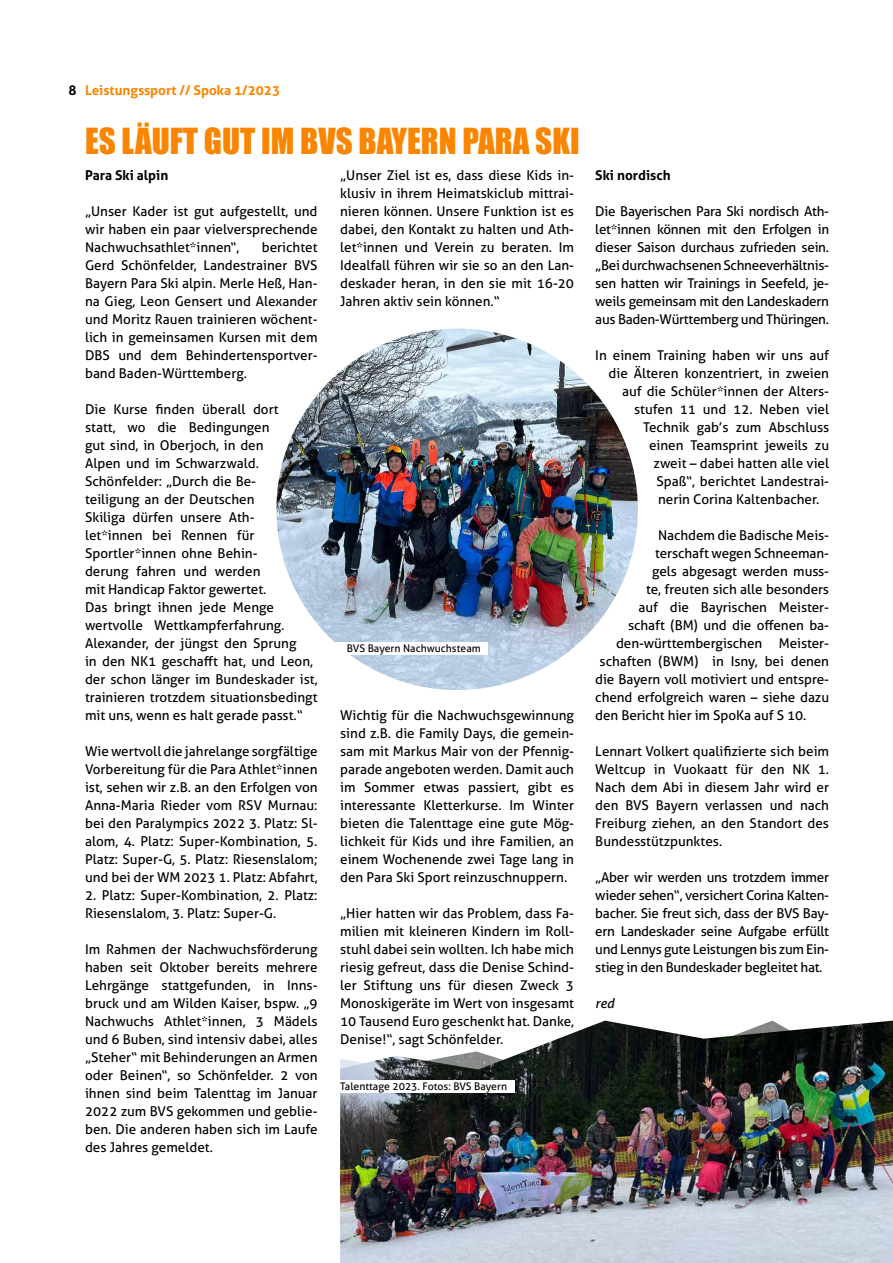
<style>
.page{position:relative;width:893px;height:1263px;background:#fff}
.page>*{position:absolute;margin:0;border:0;box-sizing:border-box;transform-origin:0 0}
.t1{font:33px "Impact";color:#fa8500}
.t2{font:13.5px/18px "Aller";color:#000;text-align:justify}
.t3{font:700 13.5px "Aller";color:#fa8500}
.t4{font:700 13.5px "Aller";color:#000}
.t5{font:italic 13.5px "Aller";color:#000}
.t6{font:10.5px "Aller";color:#000}
.s1{color:#000}
</style>
<div class="page">
<img style="left:340px;top:1020px;width:553px;height:243px">
<img style="left:276px;top:329px;width:362px;height:361px;border-radius:181px">
<div style="left:334px;top:642px;width:153px;height:13px;background:#fff"></div>
<div style="left:340px;top:1080px;width:174px;height:13px;background:#fff"></div>
<p class="t3" style="left:68px;top:82px;width:213px"><span class="s1">8</span> Leistungssport // Spoka 1/2023</p>
<h1 class="t1" style="left:85px;top:115px;width:496px">ES LÄUFT GUT IM BVS BAYERN PARA SKI</h1>
<p class="t2" style="left:340px;top:166px;width:235px">„Unser Ziel ist es, dass diese Kids in&shy;klusiv in ihrem Heimatskiclub mittrai&shy;nieren können. Unsere Funktion ist es dabei, den Kontakt zu halten und Ath&shy;let*innen und Verein zu beraten. Im Idealfall führen wir sie so an den Lan&shy;deskader heran, in den sie mit 16-20<br>Jahren aktiv sein können.“</p>
<p class="t4" style="left:85px;top:167px;width:85px">Para Ski alpin</p>
<p class="t2" style="left:85px;top:202px;width:234px">„Unser Kader ist gut aufgestellt, und wir haben ein paar vielversprechende Nachwuchsathlet*innen“,</p>
<p class="t2" style="left:85px;top:238px;width:234px;text-indent:177px">berichtet Gerd Schönfelder, Landestrainer BVS Bayern Para Ski alpin. Merle Heß, Han&shy;na Gieg, Leon Gensert und Alexander und Moritz Rauen trainieren wöchent&shy;lich in gemeinsamen Kursen mit dem DBS und dem Behindertensportver&shy;band Baden-Württemberg.</p>
<p class="t2" style="left:85px;top:400px;width:234px;text-align:left">Die Kurse finden überall dort<br>statt, wo die Bedingungen<br>gut sind, in Oberjoch, in den<br>Alpen und im Schwarzwald.<br>Schönfelder: „Durch die Be-<br>teiligung an der Deutschen<br>Skiliga dürfen unsere Ath-<br>let*innen bei Rennen für<br>Sportler*innen ohne Behin-<br>derung fahren und werden<br>mit Handicap Faktor gewertet.<br>Das bringt ihnen jede Menge wertvolle Wettkampferfahrung.<br>Alexander, der jüngst den Sprung<br>in den NK1 geschafft hat, und Leon, der schon länger im Bundeskader ist, trainieren trotzdem situationsbedingt mit uns, wenn es halt gerade passt.“</p>
<p class="t2" style="left:85px;top:742px;width:234px">Wie wertvoll die jahrelange sorgfältige Vorbereitung für die Para Athlet*innen ist, sehen wir z.B. an den Erfolgen von Anna-Maria Rieder vom RSV Murnau: bei den Paralympics 2022 3. Platz: Sl&shy;alom, 4. Platz: Super-Kombination, 5.<br>Platz: Super-G, 5. Platz: Riesenslalom; und bei der WM 2023 1. Platz: Abfahrt,</p>
<p class="t2" style="left:85px;top:886px;width:234px">2. Platz: Super-Kombination, 2. Platz:<br>Riesenslalom, 3. Platz: Super-G.</p>
<p class="t2" style="left:85px;top:940px;width:234px">Im Rahmen der Nachwuchsförderung haben seit Oktober bereits mehrere Lehrgänge stattgefunden, in Inns&shy;bruck und am Wilden Kaiser, bspw. „9<br>Nachwuchs Athlet*innen, 3 Mädels und 6 Buben, sind intensiv dabei, alles „Steher“ mit Behinderungen an Armen oder Beinen“, so Schönfelder. 2 von ihnen sind beim Talenttag im Januar 2022 zum BVS gekommen und geblie&shy;ben. Die anderen haben sich im Laufe des Jahres gemeldet.</p>
<p class="t6" style="left:347px;top:642px;width:135px">BVS Bayern Nachwuchsteam</p>
<p class="t2" style="left:340px;top:706px;width:235px">Wichtig für die Nachwuchsgewinnung sind z.B. die Family Days, die gemein&shy;sam mit Markus Mair von der Pfennig&shy;parade angeboten werden. Damit auch im Sommer etwas passiert, gibt es interessante Kletterkurse. Im Winter bieten die Talenttage eine gute Mög&shy;lichkeit für Kids und ihre Familien, an einem Wochenende zwei Tage lang in den Para Ski Sport reinzuschnuppern.</p>
<p class="t2" style="left:340px;top:904px;width:235px">„Hier hatten wir das Problem, dass Fa&shy;milien mit kleineren Kindern im Roll&shy;stuhl dabei sein wollten. Ich habe mich riesig gefreut, dass die Denise Schind&shy;ler Stiftung uns für diesen Zweck 3<br>Monoskigeräte im Wert von insgesamt 10 Tausend Euro geschenkt hat. Danke, Denise!“, sagt Schönfelder.</p>
<p class="t6" style="left:340px;top:1080px;width:168px">Talenttage 2023. Fotos: BVS Bayern</p>
<p class="t4" style="left:595px;top:167px;width:77px">Ski nordisch</p>
<p class="t2" style="left:595px;top:202px;width:235px">Die Bayerischen Para Ski nordisch Ath&shy;let*innen können mit den Erfolgen in dieser Saison durchaus zufrieden sein. „Bei durchwachsenen Schneeverhältnis&shy;sen hatten wir Trainings in Seefeld, je&shy;weils gemeinsam mit den Landeskadern aus Baden-Württemberg und Thüringen.</p>
<p class="t2" style="left:595px;top:346px;width:235px">In einem Training haben wir uns auf</p>
<p class="t2" style="left:609px;top:364px;width:222px">die Älteren konzentriert, in zweien</p>
<p class="t2" style="left:622px;top:382px;width:209px">auf die Schüler*innen der Alters-</p>
<p class="t2" style="left:634px;top:400px;width:196px">stufen 11 und 12. Neben viel</p>
<p class="t2" style="left:643px;top:418px;width:188px">Technik gab’s zum Abschluss</p>
<p class="t2" style="left:649px;top:436px;width:181px">einen Teamsprint jeweils zu</p>
<p class="t2" style="left:654px;top:454px;width:177px">zweit – dabei hatten alle viel</p>
<p class="t2" style="left:657px;top:472px;width:174px">Spaß“, berichtet Landestrai-</p>
<p class="t2" style="left:658px;top:490px;width:163px">nerin Corina Kaltenbacher.</p>
<p class="t2" style="left:658px;top:526px;width:173px">Nachdem die Badische Meis-</p>
<p class="t2" style="left:655px;top:544px;width:176px">terschaft wegen Schneeman-</p>
<p class="t2" style="left:652px;top:562px;width:179px">gels abgesagt werden muss-</p>
<p class="t2" style="left:646px;top:580px;width:184px">te, freuten sich alle besonders</p>
<p class="t2" style="left:639px;top:598px;width:192px">auf die Bayrischen Meister-</p>
<p class="t2" style="left:628px;top:616px;width:203px">schaft (BM) und die offenen ba-</p>
<p class="t2" style="left:616px;top:634px;width:215px">den-württembergischen Meister-</p>
<p class="t2" style="left:600px;top:652px;width:231px">schaften (BWM) in Isny, bei denen</p>
<p class="t2" style="left:595px;top:670px;width:235px">die Bayern voll motiviert und entspre-</p>
<p class="t2" style="left:595px;top:688px;width:235px">chend erfolgreich waren – siehe dazu</p>
<p class="t2" style="left:595px;top:706px;width:213px">den Bericht hier im SpoKa auf S 10.</p>
<p class="t2" style="left:595px;top:742px;width:235px">Lennart Volkert qualifizierte sich beim Weltcup in Vuokaatt für den NK 1.<br>Nach dem Abi in diesem Jahr wird er den BVS Bayern verlassen und nach Freiburg ziehen, an den Standort des Bundesstützpunktes.</p>
<p class="t2" style="left:595px;top:868px;width:235px">„Aber wir werden uns trotzdem immer wieder sehen“, versichert Corina Kalten&shy;bacher. Sie freut sich, dass der BVS Bay&shy;ern Landeskader seine Aufgabe erfüllt und Lennys gute Leistungen bis zum Ein&shy;stieg in den Bundeskader begleitet hat.</p>
<p class="t5" style="left:595px;top:995px;width:21px">red</p>
</div>
